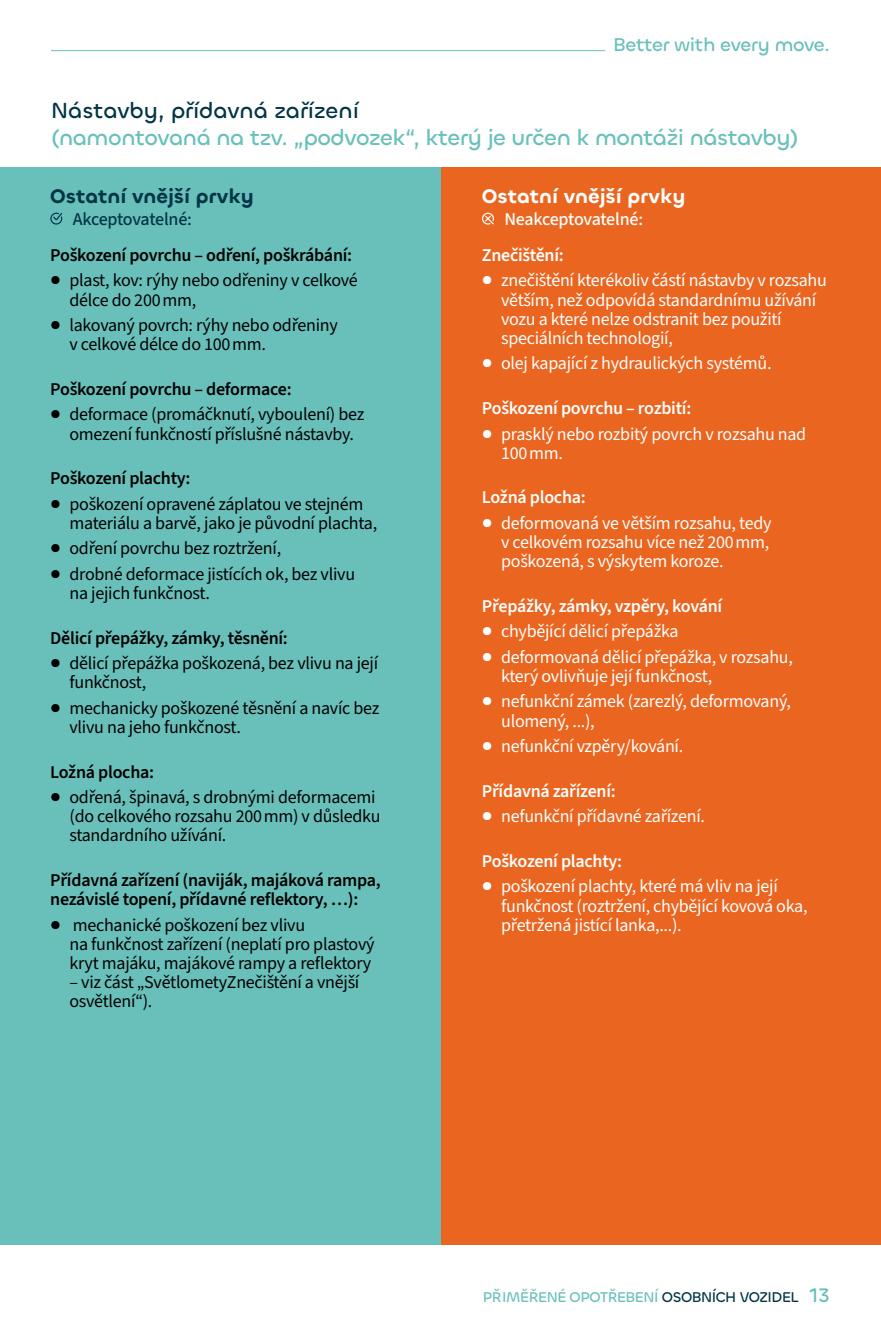
<style>
.page{position:relative;width:881px;height:1340px;background:#fff}
.page>*{position:absolute;margin:0;border:0;box-sizing:border-box;transform-origin:0 0}
.podnadpis_k_odstavcovému_textu{font:500 22.5px/27px "Chillax";letter-spacing:-.02em;color:#69c0bb}
.nadpis_k_odstavcovému_textu{font:600 20.25px "Chillax";color:#fff}
.nadpis_k_odstavcovému_textu-2{font:600 20.25px "Chillax";color:#003546}
.t1{font:500 19.12px "Chillax";letter-spacing:-.02em;color:#69c0bb}
.text_s_odrážkou_do_boxů{font:18px/19.1px "Source Sans 3";letter-spacing:-.015em;color:#000}
.text_s_odrážkou_do_boxů_negativ{font:18px/19.1px "Source Sans 3";letter-spacing:-.015em;color:#fff}
.text_do_boxů{font:600 18px/19.1px "Source Sans 3";letter-spacing:-.015em;color:#000}
.text_do_boxů_bílá{font:600 18px "Source Sans 3";letter-spacing:-.015em;color:#fff}
.text_s_odrážkou__small_size{font:500 18px "Source Sans 3";letter-spacing:-.025em;color:#fff}
.text_s_odrážkou__small_size-2{font:500 18px "Source Sans 3";letter-spacing:-.025em;color:#003546}
.t2{font:500 14.62px "Chillax";letter-spacing:-.03em;color:#69c0bb}
.s1{color:#003546}
.s2{font-size:20.25px}
</style>
<div class="page">
<hr style="left:51px;top:50px;width:554px;height:1px;background:#69c0bb">
<div style="left:440px;top:167px;width:440px;height:1077px;background:#ea651f"></div>
<svg style="left:482px;top:213px;width:11px;height:12px"></svg>
<div style="left:0;top:167px;width:440px;height:1077px;background:#69c0bb"></div>
<svg style="left:50px;top:213px;width:12px;height:12px"></svg>
<p class="t1" style="left:613px;top:32px;width:218px">Better with every move.</p>
<p class="podnadpis_k_odstavcovému_textu" style="left:51px;top:97px;width:748px"><span class="s1">Nástavby, přídavná zařízení<br></span>(namontovaná na tzv. „podvozek“, který je určen k montáži nástavby)</p>
<p class="nadpis_k_odstavcovému_textu-2" style="left:50px;top:183px;width:205px">Ostatní vnější prvky</p>
<p class="text_s_odrážkou__small_size-2" style="left:73px;top:207px;width:121px">Akceptovatelné:</p>
<p class="text_do_boxů" style="left:50px;top:246px;width:303px">Poškození povrchu – odření, poškrábání:</p>
<p class="text_s_odrážkou_do_boxů" style="left:69px;top:271px;width:290px;text-indent:-19px">● plast, kov: rýhy nebo odřeniny v celkové délce do 200mm,</p>
<p class="text_s_odrážkou_do_boxů" style="left:69px;top:316px;width:270px;text-indent:-19px">● lakovaný povrch: rýhy nebo odřeniny v celkové délce do 100mm.</p>
<p class="text_do_boxů" style="left:50px;top:380px;width:243px">Poškození povrchu – deformace:</p>
<p class="text_s_odrážkou_do_boxů" style="left:50px;top:405px;width:315px;text-align:center">● deformace (promáčknutí, vyboulení) bez omezení funkčností příslušné nástavby.</p>
<p class="text_do_boxů" style="left:50px;top:469px;width:142px">Poškození plachty:</p>
<p class="text_s_odrážkou_do_boxů" style="left:69px;top:494px;width:309px;text-indent:-19px">● poškození opravené záplatou ve stejném materiálu a barvě, jako je původní plachta,</p>
<p class="text_s_odrážkou_do_boxů" style="left:50px;top:539px;width:232px">● odření povrchu bez roztržení,</p>
<p class="text_s_odrážkou_do_boxů" style="left:69px;top:565px;width:287px;text-indent:-19px">● drobné deformace jistících ok, bez vlivu na jejich funkčnost.</p>
<p class="text_do_boxů" style="left:50px;top:628px;width:239px">Dělicí přepážky, zámky, těsnění:</p>
<p class="text_s_odrážkou_do_boxů" style="left:69px;top:654px;width:310px;text-indent:-19px">● dělicí přepážka poškozená, bez vlivu na její funkčnost,</p>
<p class="text_s_odrážkou_do_boxů" style="left:69px;top:699px;width:311px;text-indent:-19px">● mechanicky poškozené těsnění a navíc bez vlivu na jeho funkčnost.</p>
<p class="text_do_boxů" style="left:50px;top:762px;width:105px">Ložná plocha:</p>
<p class="text_s_odrážkou_do_boxů" style="left:69px;top:788px;width:312px;text-indent:-19px">● odřená, špinavá, s drobnými deformacemi (do celkového rozsahu 200mm) v důsledku standardního užívání.</p>
<p class="text_do_boxů" style="left:50px;top:871px;width:332px">Přídavná zařízení (naviják, majáková rampa, nezávislé topení, přídavné reflektory, …):</p>
<p class="text_s_odrážkou_do_boxů" style="left:69px;top:915px;width:306px;text-indent:-19px">● mechanické poškození bez vlivu<br>na funkčnost zařízení (neplatí pro plastový kryt majáku, majákové rampy a reflektory</p>
<p class="text_s_odrážkou_do_boxů" style="left:69px;top:973px;width:291px">– viz část „SvětlometyZnečištění a vnější osvětlení“).</p>
<p class="nadpis_k_odstavcovému_textu" style="left:482px;top:183px;width:205px">Ostatní vnější prvky</p>
<p class="text_s_odrážkou__small_size" style="left:504px;top:207px;width:140px">Neakceptovatelné:</p>
<p class="text_do_boxů_bílá" style="left:482px;top:243px;width:83px">Znečištění:</p>
<p class="text_s_odrážkou_do_boxů_negativ" style="left:501px;top:271px;width:327px;text-indent:-19px">● znečištění kterékoliv částí nástavby v rozsahu větším, než odpovídá standardnímu užívání vozu a které nelze odstranit bez použití speciálních technologií,</p>
<p class="text_s_odrážkou_do_boxů_negativ" style="left:482px;top:354px;width:291px">● olej kapající z hydraulických systémů.</p>
<p class="text_do_boxů_bílá" style="left:482px;top:396px;width:211px">Poškození povrchu – rozbití:</p>
<p class="text_s_odrážkou_do_boxů_negativ" style="left:501px;top:424px;width:306px;text-indent:-19px">● prasklý nebo rozbitý povrch v rozsahu nad<br>100mm.</p>
<p class="text_do_boxů_bílá" style="left:482px;top:485px;width:105px">Ložná plocha:</p>
<p class="text_s_odrážkou_do_boxů_negativ" style="left:501px;top:514px;width:272px;text-align:justify;text-indent:-19px">● deformovaná ve větším rozsahu, tedy v celkovém rozsahu více než 200mm, poškozená, s výskytem koroze.</p>
<p class="text_do_boxů_bílá" style="left:482px;top:593px;width:242px">Přepážky, zámky, vzpěry, kování</p>
<p class="text_s_odrážkou_do_boxů_negativ" style="left:482px;top:622px;width:198px">● chybějící dělicí přepážka</p>
<p class="text_s_odrážkou_do_boxů_negativ" style="left:501px;top:648px;width:293px;text-indent:-19px">● deformovaná dělicí přepážka, v rozsahu, který ovlivňuje její funkčnost,</p>
<p class="text_s_odrážkou_do_boxů_negativ" style="left:501px;top:692px;width:291px;text-indent:-19px">● nefunkční zámek (zarezlý, deformovaný, ulomený, ...),</p>
<p class="text_s_odrážkou_do_boxů_negativ" style="left:482px;top:737px;width:203px">● nefunkční vzpěry/kování.</p>
<p class="text_do_boxů_bílá" style="left:482px;top:778px;width:135px">Přídavná zařízení:</p>
<p class="text_s_odrážkou_do_boxů_negativ" style="left:482px;top:807px;width:224px">● nefunkční přídavné zařízení.</p>
<p class="text_do_boxů_bílá" style="left:482px;top:849px;width:142px">Poškození plachty:</p>
<p class="text_s_odrážkou_do_boxů_negativ" style="left:501px;top:877px;width:308px;text-indent:-19px">● poškození plachty, které má vliv na její funkčnost (roztržení, chybějící kovová oka, přetržená jistící lanka,...).</p>
<p class="t2" style="left:482px;top:1287px;width:348px">PŘ IMĚŘENÉ OPOTŘEBENÍ <span class="s1">OSOBNÍCH VOZIDEL</span> <span class="s2">13</span></p>
</div>
